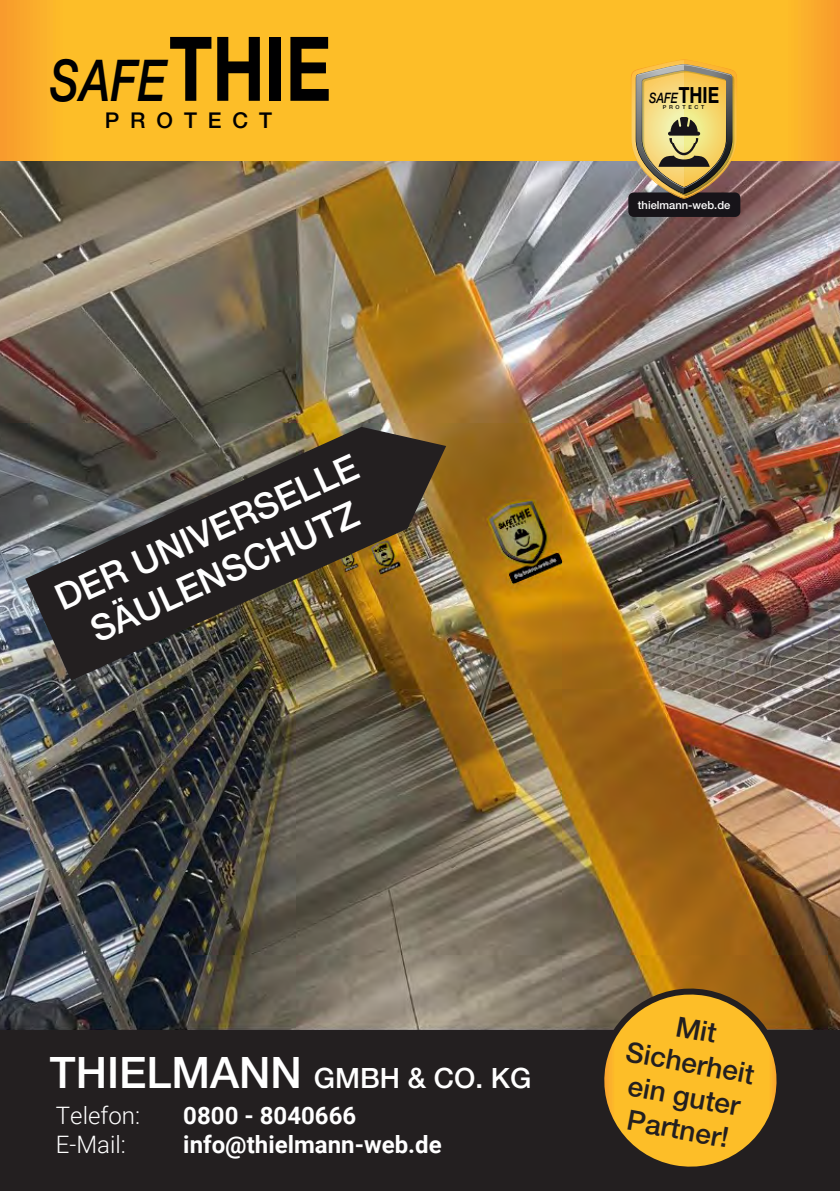
<style>
.page{position:relative;width:840px;height:1191px;background:#fff}
.page>*{position:absolute;margin:0;border:0;box-sizing:border-box;transform-origin:0 0}
.t1{font:italic 500 57.8px "Helvetica Neue LT Std";color:#000001;scale:.79 1}
.t2{font:500 36.2px/43.4px "Helvetica Neue LT Std";color:#fff;text-align:center}
.t3{font:500 28px/33.6px "Helvetica Neue LT Std";color:#231f20;text-align:center}
.t4{font:500 28px "Helvetica Neue LT Std";color:#fff}
.t5{font:700 24px "Roboto";color:#fff}
.t6{font:300 24px "Roboto";color:#fff}
.t7{font:500 21.8px "Helvetica Neue LT Std";letter-spacing:.5em;color:#000001}
.t8{font:italic 500 14.4px "Helvetica Neue LT Std";color:#000001;scale:.79 1}
.t9{font:500 11.2px "Helvetica Neue LT Std";color:#fff}
.t10{font:500 5.4px "Helvetica Neue LT Std";letter-spacing:.5em;color:#000001}
.s1{font-weight:700;font-style:normal;font-size:89.4px}
.s2{font-weight:700;font-style:normal;font-size:22.2px}
.s3{font-size:43.4px}
</style>
<div class="page">
<img style="left:0;top:160px;width:839px;height:870px">
<div style="left:0;top:1030px;width:839px;height:161px;background:#231f20"></div>
<svg style="left:0;top:0;width:839px;height:160px;background:#fcbb28"></svg>
<svg style="left:593px;top:984px;width:193px;height:183px"></svg>
<img style="left:25px;top:427px;width:421px;height:253px">
<div style="left:628px;top:192px;width:112px;height:25px;background:#171419;border-radius:5px"></div>
<img style="left:630px;top:59px;width:106px;height:140px">
<h1 class="t1" style="left:50px;top:46px;width:357px">SAFE<span class="s1">THIE</span></h1>
<p class="t7" style="left:105px;top:107px;width:169px">PROTECT</p>
<h2 class="t2" style="left:48px;top:579px;width:329px;rotate:-24deg">DER UNIVERSELLE<br>SÄULENSCHUTZ</h2>
<p class="t8" style="left:648px;top:89px;width:90px">SAFE<span class="s2">THIE</span></p>
<p class="t10" style="left:662px;top:104px;width:43px">PROTECT</p>
<p class="t9" style="left:637px;top:198px;width:94px">thielmann-web.de</p>
<p class="t4" style="left:50px;top:1061px;width:482px"><span class="s3">THIELMANN</span> GMBH &amp; CO. KG</p>
<p class="t6" style="left:56px;top:1098px;width:86px">Telefon:</p>
<p class="t5" style="left:183px;top:1098px;width:174px">0800 - 8040666</p>
<p class="t6" style="left:56px;top:1127px;width:71px">E-Mail:</p>
<p class="t5" style="left:183px;top:1127px;width:260px">info@thielmann-web.de</p>
<p class="t3" style="left:634px;top:1001px;width:131px;rotate:10deg">Mit<br>Sicherheit ein guter<br>Partner!</p>
</div>
